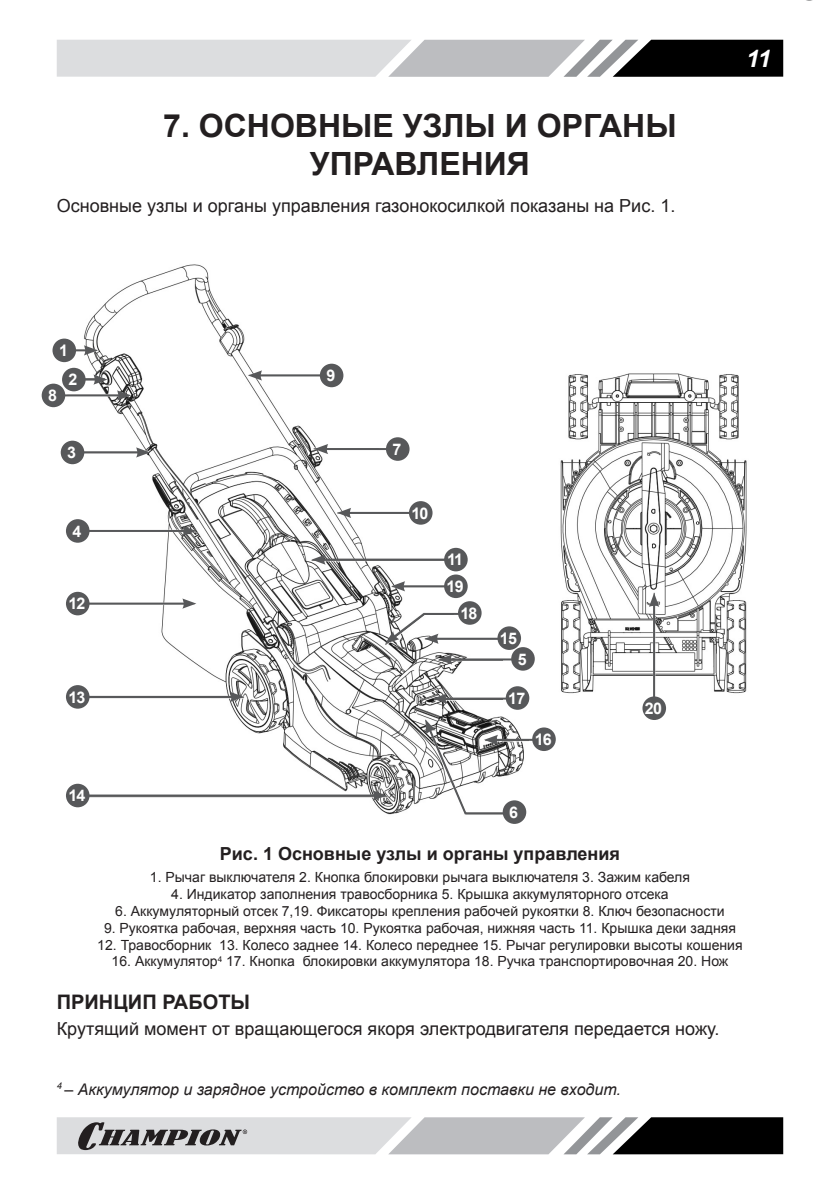
<style>
.page{position:relative;width:840px;height:1191px;background:#fff}
.page>*{position:absolute;margin:0;border:0;box-sizing:border-box;transform-origin:0 0}
.t1{font:700 32px/38.4px "Arial";color:#231f20;text-align:center}
.t2{font:italic 700 24px "Arial";color:#fff}
.t3{font:700 20px "Arial";color:#231f20}
.t4{font:18px "Arial";color:#231f20}
.pic_h_centr{font:700 18px "Arial";color:#231f20}
.table{font:italic 16px "Arial";color:#231f20}
.Заголовок_1{font:700 16px "Arial";letter-spacing:-.05em;color:#fff}
.pic_list_center{font:14px "Arial";color:#231f20}
</style>
<div class="page">
<svg style="left:57px;top:40px;width:725px;height:37px"></svg>
<svg style="left:57px;top:1117px;width:725px;height:37px"></svg>
<img style="left:62px;top:264px;width:489px;height:560px">
<img style="left:551px;top:373px;width:196px;height:376px">
<div style="left:52px;top:338px;width:24px;height:24px;background:#57585a;border-radius:50%"></div>
<div style="left:62px;top:368px;width:24px;height:23px;background:#57585a;border-radius:50%"></div>
<div style="left:42px;top:383px;width:23px;height:24px;background:#57585a;border-radius:50%"></div>
<div style="left:61px;top:441px;width:23px;height:23px;background:#57585a;border-radius:50%"></div>
<div style="left:319px;top:364px;width:24px;height:23px;background:#57585a;border-radius:50%"></div>
<div style="left:386px;top:437px;width:23px;height:24px;background:#57585a;border-radius:50%"></div>
<div style="left:409px;top:501px;width:23px;height:24px;background:#57585a;border-radius:50%"></div>
<div style="left:444px;top:548px;width:23px;height:23px;background:#57585a;border-radius:50%"></div>
<div style="left:444px;top:574px;width:23px;height:24px;background:#57585a;border-radius:50%"></div>
<div style="left:458px;top:601px;width:23px;height:24px;background:#57585a;border-radius:50%"></div>
<div style="left:497px;top:626px;width:23px;height:24px;background:#57585a;border-radius:50%"></div>
<div style="left:511px;top:647px;width:23px;height:23px;background:#57585a;border-radius:50%"></div>
<div style="left:505px;top:686px;width:24px;height:24px;background:#57585a;border-radius:50%"></div>
<div style="left:502px;top:800px;width:24px;height:24px;background:#57585a;border-radius:50%"></div>
<div style="left:532px;top:727px;width:23px;height:24px;background:#57585a;border-radius:50%"></div>
<div style="left:642px;top:696px;width:23px;height:24px;background:#57585a;border-radius:50%"></div>
<div style="left:66px;top:519px;width:23px;height:24px;background:#57585a;border-radius:50%"></div>
<div style="left:66px;top:592px;width:23px;height:23px;background:#57585a;border-radius:50%"></div>
<div style="left:66px;top:685px;width:23px;height:23px;background:#57585a;border-radius:50%"></div>
<div style="left:66px;top:783px;width:23px;height:24px;background:#57585a;border-radius:50%"></div>
<svg style="left:75px;top:345px;width:23px;height:10px"></svg>
<svg style="left:84px;top:374px;width:23px;height:11px"></svg>
<hr style="left:61px;top:394px;width:59px;height:2px;background:#57585a">
<svg style="left:117px;top:390px;width:14px;height:10px"></svg>
<hr style="left:80px;top:451px;width:59px;height:2px;background:#57585a">
<svg style="left:136px;top:447px;width:14px;height:10px"></svg>
<hr style="left:259px;top:374px;width:62px;height:2px;background:#57585a">
<svg style="left:248px;top:370px;width:14px;height:10px"></svg>
<hr style="left:325px;top:448px;width:62px;height:2px;background:#57585a">
<svg style="left:314px;top:444px;width:14px;height:10px"></svg>
<hr style="left:348px;top:512px;width:62px;height:2px;background:#57585a">
<svg style="left:337px;top:508px;width:14px;height:10px"></svg>
<hr style="left:322px;top:558px;width:123px;height:2px;background:#57585a">
<svg style="left:311px;top:554px;width:14px;height:11px"></svg>
<hr style="left:402px;top:585px;width:43px;height:2px;background:#57585a">
<svg style="left:391px;top:581px;width:14px;height:10px"></svg>
<hr style="left:85px;top:530px;width:100px;height:2px;background:#57585a">
<svg style="left:182px;top:526px;width:14px;height:10px"></svg>
<hr style="left:85px;top:602px;width:100px;height:2px;background:#57585a">
<svg style="left:182px;top:598px;width:14px;height:10px"></svg>
<hr style="left:85px;top:696px;width:148px;height:2px;background:#57585a">
<svg style="left:230px;top:692px;width:14px;height:10px"></svg>
<hr style="left:85px;top:794px;width:290px;height:2px;background:#57585a">
<svg style="left:372px;top:790px;width:14px;height:10px"></svg>
<hr style="left:435px;top:638px;width:67px;height:2px;background:#57585a">
<svg style="left:385px;top:612px;width:78px;height:32px"></svg>
<hr style="left:449px;top:658px;width:67px;height:2px;background:#57585a">
<svg style="left:438px;top:654px;width:14px;height:10px"></svg>
<hr style="left:443px;top:697px;width:68px;height:2px;background:#57585a">
<svg style="left:432px;top:693px;width:14px;height:10px"></svg>
<hr style="left:494px;top:739px;width:43px;height:2px;background:#57585a">
<svg style="left:425px;top:719px;width:83px;height:96px"></svg>
<hr style="left:652px;top:604px;width:2px;height:93px;background:#57585a">
<svg style="left:648px;top:593px;width:10px;height:14px"></svg>
<p class="t1" style="left:163px;top:107px;width:514px">7. ОСНОВНЫЕ УЗЛЫ И ОРГАНЫ<br>УПРАВЛЕНИЯ</p>
<p class="t4" style="left:57px;top:194px;width:619px">Основные узлы и органы управления газонокосилкой показаны на Рис. 1.</p>
<p class="Заголовок_1" style="left:59px;top:340px;width:10px">1</p>
<p class="Заголовок_1" style="left:48px;top:385px;width:10px">8</p>
<p class="Заголовок_1" style="left:69px;top:369px;width:10px">2</p>
<p class="Заголовок_1" style="left:67px;top:442px;width:10px">3</p>
<p class="Заголовок_1" style="left:72px;top:520px;width:10px">4</p>
<p class="Заголовок_1" style="left:68px;top:593px;width:18px">12</p>
<p class="Заголовок_1" style="left:68px;top:686px;width:18px">13</p>
<p class="Заголовок_1" style="left:68px;top:785px;width:18px">14</p>
<p class="Заголовок_1" style="left:326px;top:365px;width:10px">9</p>
<p class="Заголовок_1" style="left:392px;top:438px;width:10px">7</p>
<p class="Заголовок_1" style="left:411px;top:502px;width:18px">10</p>
<p class="Заголовок_1" style="left:447px;top:549px;width:18px">11</p>
<p class="Заголовок_1" style="left:446px;top:576px;width:18px">19</p>
<p class="Заголовок_1" style="left:460px;top:602px;width:18px">18</p>
<p class="Заголовок_1" style="left:499px;top:627px;width:18px">15</p>
<p class="Заголовок_1" style="left:517px;top:648px;width:10px">5</p>
<p class="Заголовок_1" style="left:508px;top:687px;width:18px">17</p>
<p class="Заголовок_1" style="left:534px;top:729px;width:18px">16</p>
<p class="Заголовок_1" style="left:509px;top:801px;width:10px">6</p>
<p class="Заголовок_1" style="left:644px;top:698px;width:18px">20</p>
<h2 class="t2" style="left:745px;top:42px;width:26px">11</h2>
<p class="pic_h_centr" style="left:220px;top:841px;width:401px">Рис. 1 Основные узлы и органы управления</p>
<p class="pic_list_center" style="left:150px;top:868px;width:541px">1. Рычаг выключателя 2. Кнопка блокировки рычага выключателя 3. Зажим кабеля</p>
<p class="pic_list_center" style="left:171px;top:885px;width:498px">4. Индикатор заполнения травосборника 5. Крышка аккумуляторного отсека</p>
<p class="pic_list_center" style="left:115px;top:902px;width:610px">6. Аккумуляторный отсек 7,19. Фиксаторы крепления рабочей рукоятки 8. Ключ безопасности</p>
<p class="pic_list_center" style="left:104px;top:918px;width:633px">9. Рукоятка рабочая, верхняя часть 10. Рукоятка рабочая, нижняя часть 11. Крышка деки задняя</p>
<p class="pic_list_center" style="left:97px;top:935px;width:646px">12. Травосборник 13. Колесо заднее 14. Колесо переднее 15. Рычаг регулировки высоты кошения</p>
<p class="pic_list_center" style="left:112px;top:952px;width:618px">16. Аккумулятор<sup>4</sup> 17. Кнопка блокировки аккумулятора 18. Ручка транспортировочная 20. Нож</p>
<p class="t3" style="left:57px;top:988px;width:195px">ПРИНЦИП РАБОТЫ</p>
<p class="t4" style="left:57px;top:1016px;width:664px">Крутящий момент от вращающегося якоря электродвигателя передается ножу.</p>
<p class="table" style="left:57px;top:1078px;width:565px"><sup>4</sup> – Аккумулятор и зарядное устройство в комплект поставки не входит.</p>
</div>
